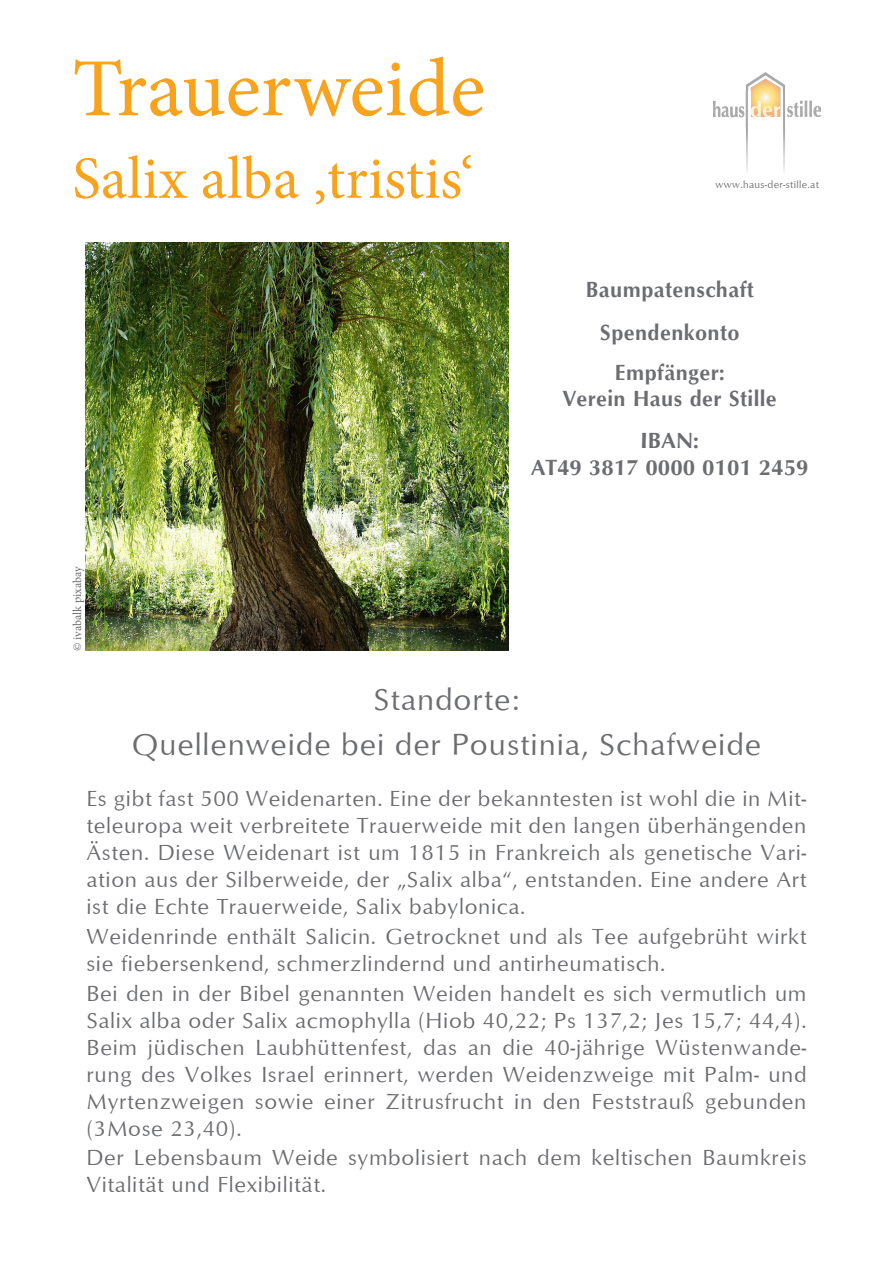
<style>
.page{position:relative;width:893px;height:1263px;background:#fff}
.page>*{position:absolute;margin:0;border:0;box-sizing:border-box;transform-origin:0 0}
.t1{font:82.5px "Minion Pro";color:#f9a21c}
.t2{font:60px "Minion Pro";color:#f9a21c}
.Standort{font:31.5px/44.7px "Optimum";letter-spacing:.03em;color:#6c6d70;text-align:center}
.Standort-2{font:22.5px/27px "Optimum";letter-spacing:.03em;color:#6c6d70;text-align:justify}
.t3{font:700 22.5px "Optimum";letter-spacing:.02em;color:#6c6d70;scale:.95 1}
.t4{font:700 22.5px "Optimum";color:#6c6d70}
.t5{font:700 22.5px "Optimum";letter-spacing:.02em;color:#6c6d70}
.t6{font:12px "Minion Pro";color:#6c6d70}
.Standort-3{font:10.5px "Optimum";letter-spacing:.03em;color:#6c6d70}
</style>
<div class="page">
<img style="left:85px;top:243px;width:423px;height:408px">
<img style="left:714px;top:72px;width:107px;height:100px">
<p class="t1" style="left:72px;top:34px;width:414px">Trauerweide</p>
<p class="t2" style="left:72px;top:138px;width:403px">Salix alba ‚tristis‘</p>
<p class="t6" style="left:69px;top:651px;width:87px;rotate:-90deg">© ivabalk pixabay</p>
<p class="Standort-3" style="left:716px;top:178px;width:105px">www.haus-der-stille.at</p>
<p class="t3" style="left:586px;top:277px;width:178px">Baumpatenschaft</p>
<p class="t3" style="left:600px;top:319px;width:148px">Spendenkonto</p>
<p class="t3" style="left:615px;top:359px;width:117px">Empfänger:</p>
<p class="t3" style="left:563px;top:385px;width:227px">Verein Haus der Stille</p>
<p class="t5" style="left:641px;top:428px;width:60px">IBAN:</p>
<p class="t4" style="left:531px;top:454px;width:279px">AT49 3817 0000 0101 2459</p>
<p class="Standort" style="left:132px;top:676px;width:631px">Standorte:<br>Quellenweide bei der Poustinia, Schafweide</p>
<p class="Standort-2" style="left:86px;top:784px;width:722px">Es gibt fast 500 Weidenarten. Eine der bekanntesten ist wohl die in Mit&shy;teleuropa weit verbreitete Trauerweide mit den langen überhängenden Ästen. Diese Weidenart ist um 1815 in Frankreich als genetische Vari&shy;ation aus der Silberweide, der „Salix alba“, entstanden. Eine andere Art ist die Echte Trauerweide, Salix babylonica.</p>
<p class="Standort-2" style="left:86px;top:922px;width:722px">Weidenrinde enthält Salicin. Getrocknet und als Tee aufgebrüht wirkt sie fiebersenkend, schmerzlindernd und antirheumatisch.</p>
<p class="Standort-2" style="left:86px;top:979px;width:722px">Bei den in der Bibel genannten Weiden handelt es sich vermutlich um Salix alba oder Salix acmophylla (Hiob 40,22; Ps 137,2; Jes 15,7; 44,4).<br>Beim jüdischen Laubhüttenfest, das an die 40-jährige Wüstenwande&shy;rung des Volkes Israel erinnert, werden Weidenzweige mit Palm- und Myrtenzweigen sowie einer Zitrusfrucht in den Feststrauß gebunden (3Mose 23,40).</p>
<p class="Standort-2" style="left:86px;top:1144px;width:722px">Der Lebensbaum Weide symbolisiert nach dem keltischen Baumkreis<br>Vitalität und Flexibilität.</p>
</div>
